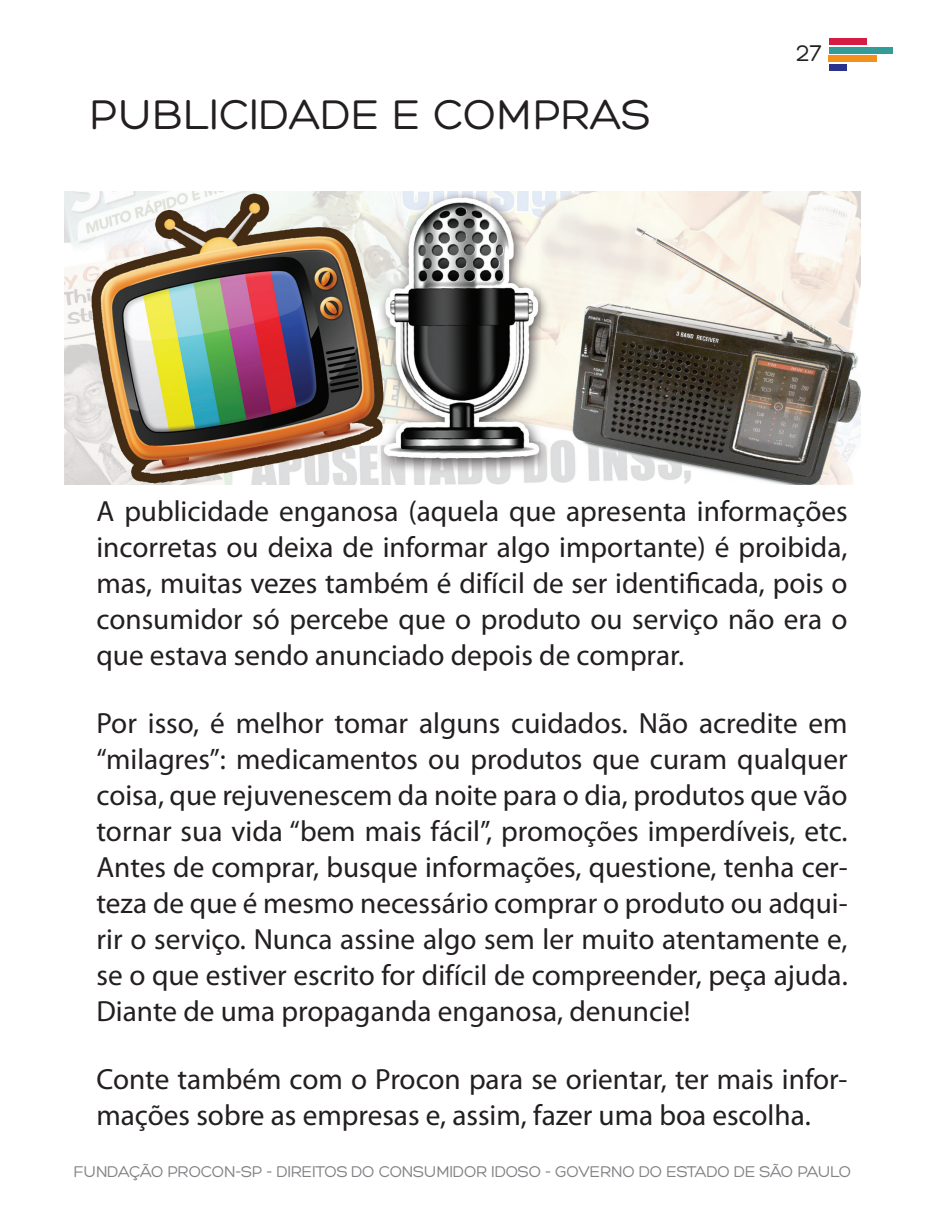
<style>
.page{position:relative;width:925px;height:1212px;background:#fff}
.page>*{position:absolute;margin:0;border:0;box-sizing:border-box;transform-origin:0 0}
.t1{font:45px "Hero";color:#231f20}
.t2{font:29.25px/36px "Myriad Pro";color:#231f20;text-align:justify}
.t3{font:24.75px "Hero";color:#231f20}
.t4{font:16.88px "Hero";letter-spacing:-.02em;color:#808285}
</style>
<div class="page">
<div style="left:829px;top:64px;width:17px;height:6px;background:#29328c"></div>
<div style="left:829px;top:56px;width:48px;height:6px;background:#f4911d"></div>
<div style="left:829px;top:47px;width:63px;height:6px;background:#339c97"></div>
<div style="left:829px;top:39px;width:38px;height:6px;background:#d41d42"></div>
<img style="left:65px;top:191px;width:795px;height:294px">
<h1 class="t1" style="left:89px;top:92px;width:563px">PUBLICIDADE E COMPRAS</h1>
<p class="t3" style="left:796px;top:41px;width:28px">27</p>
<p class="t2" style="left:96px;top:493px;width:753px">A publicidade enganosa (aquela que apresenta informações incorretas ou deixa de informar algo importante) é proibida, mas, muitas vezes também é difícil de ser identificada, pois o consumidor só percebe que o produto ou serviço não era o que estava sendo anunciado depois de comprar.</p>
<p class="t2" style="left:96px;top:705px;width:753px">Por isso, é melhor tomar alguns cuidados. Não acredite em “milagres”: medicamentos ou produtos que curam qualquer coisa, que rejuvenescem da noite para o dia, produtos que vão tornar sua vida “bem mais fácil”, promoções imperdíveis, etc.<br>Antes de comprar, busque informações, questione, tenha cer&shy;teza de que é mesmo necessário comprar o produto ou adqui&shy;rir o serviço. Nunca assine algo sem ler muito atentamente e, se o que estiver escrito for difícil de compreender, peça ajuda.<br>Diante de uma propaganda enganosa, denuncie!</p>
<p class="t2" style="left:96px;top:1061px;width:752px">Conte também com o Procon para se orientar, ter mais infor&shy;mações sobre as empresas e, assim, fazer uma boa escolha.</p>
<p class="t4" style="left:73px;top:1163px;width:779px">FUNDAÇÃO PROCON-SP - DIREITOS DO CONSUMIDOR IDOSO - GOVERNO DO ESTADO DE SÃO PAULO</p>
</div>
